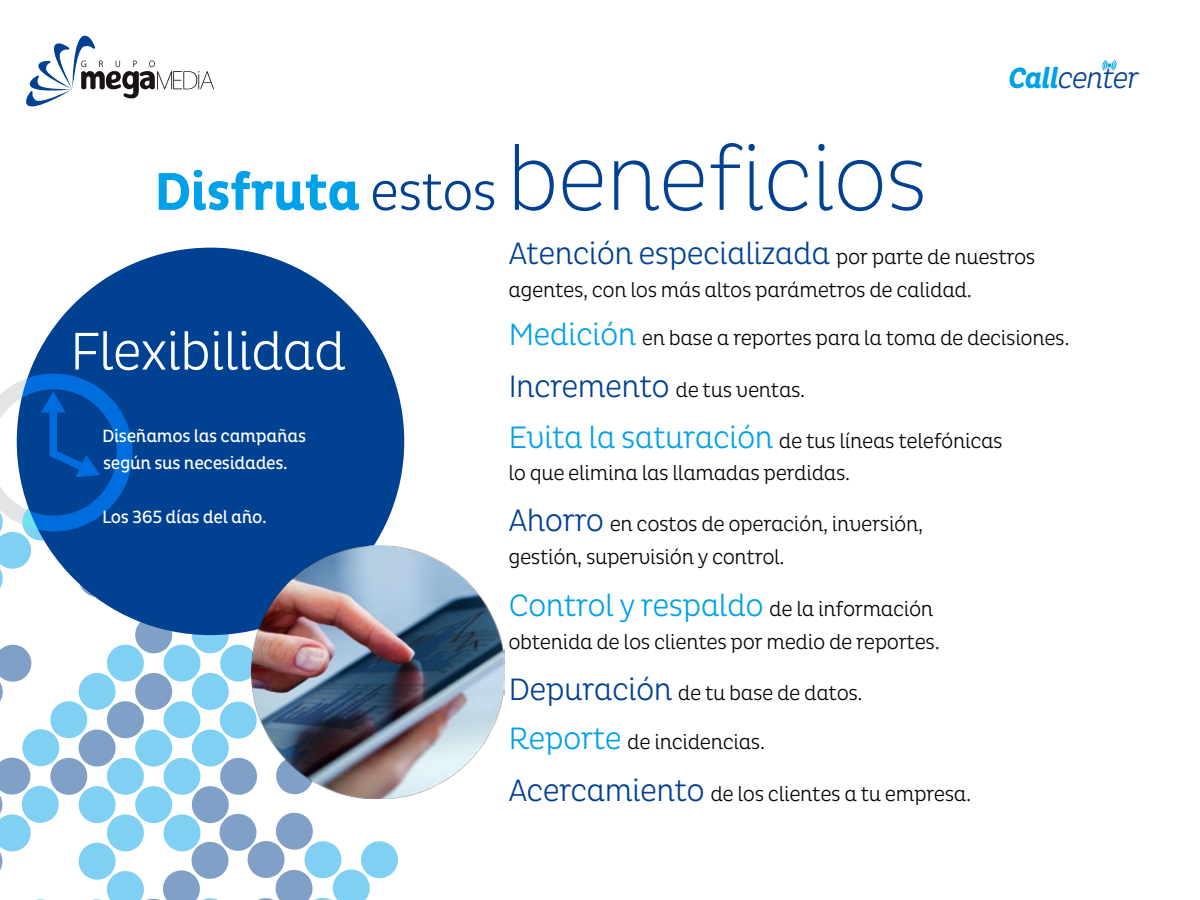
<style>
.page{position:relative;width:1200px;height:900px;background:#fff}
.page>*{position:absolute;margin:0;border:0;box-sizing:border-box;transform-origin:0 0}
.t1{font:200 92.85px "Pluto Cond";letter-spacing:-.02em;color:#004192}
.t2{font:300 54px "Pluto Cond";letter-spacing:-.02em;color:#fff}
.t3{font:300 31.5px "Pluto Cond";letter-spacing:-.02em;color:#004192}
.t4{font:300 31.5px "Pluto Cond";letter-spacing:-.02em;color:#00a1e9}
.t5{font:italic 300 29.7px "Pluto Cond";letter-spacing:-.04em;color:#004192}
.t6{font:300 21px/32.8px "Pluto Cond";letter-spacing:-.02em;color:#000}
.t7{font:18px/27px "Pluto Cond";letter-spacing:-.02em;color:#fff}
.s1{font-weight:700;font-size:54px;color:#00a1e9}
.s2{font-weight:300;font-size:54px}
.s3{font-weight:700;color:#00a1e9}
.s4{font-size:21px;color:#000}
.s5{font-size:31.5px;color:#00a1e9}
.s6{font-size:31.5px;color:#004192}
</style>
<div class="page">
<div style="left:17px;top:248px;width:387px;height:387px;background:#004192;border-radius:50%"></div>
<svg style="left:26px;top:35px;width:188px;height:72px"></svg>
<svg style="left:1102px;top:60px;width:15px;height:11px"></svg>
<svg style="left:0;top:374px;width:405px;height:526px"></svg>
<img style="left:251px;top:546px;width:253px;height:253px">
<h1 class="t1" style="left:154px;top:126px;width:775px"><span class="s1">Disfruta</span> <span class="s2">estos</span> beneficios</h1>
<h3 class="t5" style="left:1008px;top:62px;width:132px"><span class="s3">Call</span>center</h3>
<h2 class="t2" style="left:70px;top:321px;width:278px">Flexibilidad</h2>
<p class="t7" style="left:102px;top:422px;width:206px">Diseñamos las campañas según sus necesidades.</p>
<p class="t7" style="left:102px;top:503px;width:166px">Los 365 días del año.</p>
<h3 class="t3" style="left:508px;top:235px;width:529px">Atención especializada <span class="s4">por parte de nuestros</span></h3>
<p class="t6" style="left:508px;top:273px;width:465px">agentes, con los más altos parámetros de calidad.</p>
<p class="t6" style="left:508px;top:322px;width:563px"><span class="s5">Medición</span> en base a reportes para la toma de decisiones.</p>
<p class="t6" style="left:508px;top:374px;width:298px"><span class="s6">Incremento</span> de tus ventas.</p>
<p class="t6" style="left:508px;top:424px;width:496px"><span class="s5">Evita la saturación</span> de tus líneas telefónicas lo que elimina las llamadas perdidas.</p>
<p class="t6" style="left:508px;top:508px;width:416px"><span class="s6">Ahorro</span> en costos de operación, inversión, gestión, supervisión y control.</p>
<h3 class="t4" style="left:508px;top:587px;width:426px">Control y respaldo <span class="s4">de la información</span></h3>
<p class="t6" style="left:508px;top:625px;width:433px">obtenida de los clientes por medio de reportes.</p>
<p class="t6" style="left:508px;top:676px;width:356px"><span class="s6">Depuración</span> de tu base de datos.</p>
<p class="t6" style="left:508px;top:726px;width:258px"><span class="s5">Reporte</span> de incidencias.</p>
<p class="t6" style="left:508px;top:777px;width:464px"><span class="s6">Acercamiento</span> de los clientes a tu empresa.</p>
</div>
